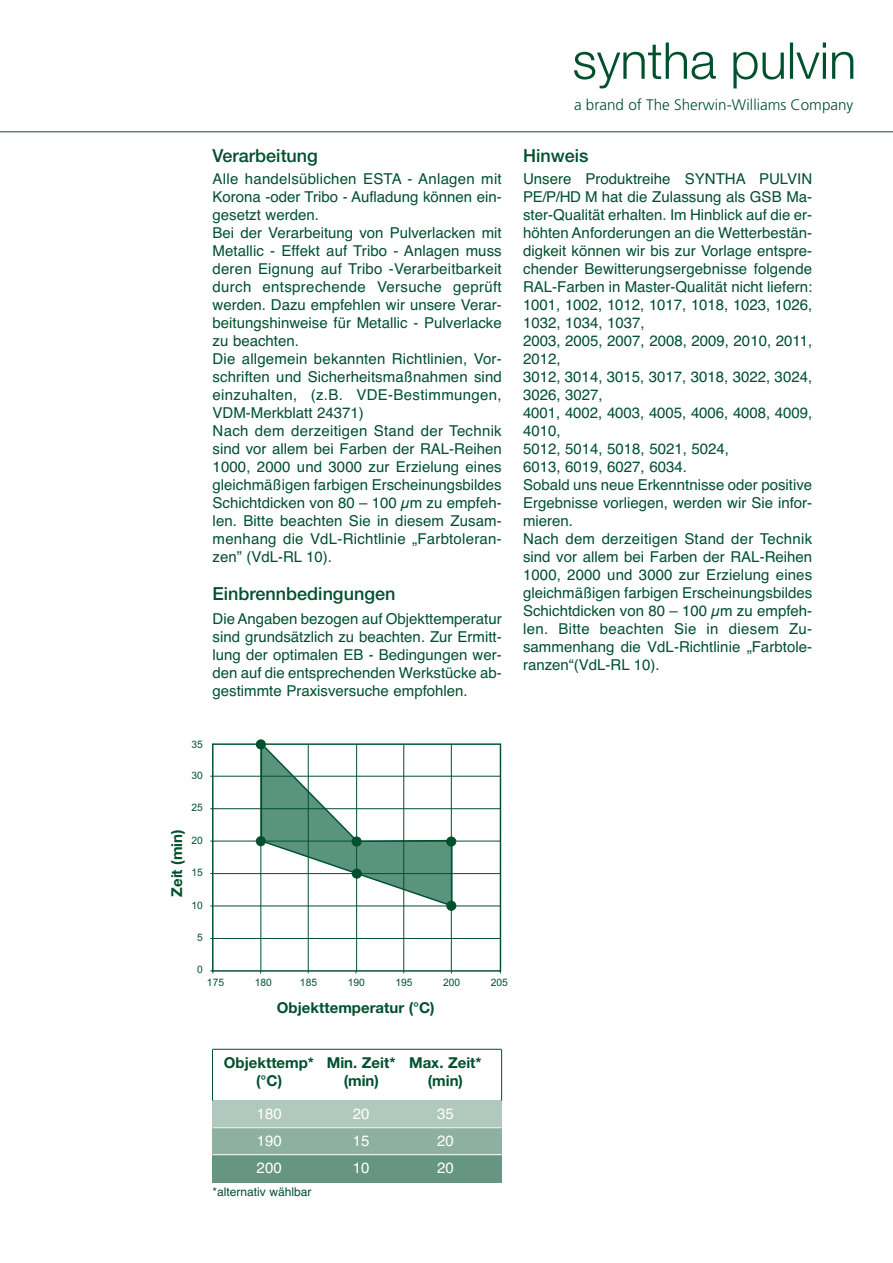
<style>
.page{position:relative;width:893px;height:1263px;background:#fff}
.page>*{position:absolute;margin:0;border:0;box-sizing:border-box;transform-origin:0 0}
.t1{font:500 18px "Helvetica Neue";color:#00502e}
.t2{font:300 15.3px "Frutiger";color:#00502e}
.t3{font:15px/18px "Helvetica";color:#00502e}
.t4{font:700 15px/18px "Helvetica Neue";color:#00502e}
.t5{font:15px "Helvetica";color:#fff}
.t6{font:12px "Helvetica";color:#00502e}
.t7{font:10.2px "Arial";color:#00502e}
</style>
<div class="page">
<svg style="left:261px;top:740px;width:192px;height:168px"></svg>
<div style="left:256px;top:740px;width:9px;height:9px;background:#00502e;border-radius:50%"></div>
<div style="left:256px;top:740px;width:10px;height:9px;border:1px solid #00502e;border-radius:50%"></div>
<div style="left:352px;top:869px;width:9px;height:9px;background:#00502e;border-radius:50%"></div>
<div style="left:352px;top:869px;width:10px;height:9px;border:1px solid #00502e;border-radius:50%"></div>
<div style="left:352px;top:837px;width:9px;height:9px;background:#00502e;border-radius:50%"></div>
<div style="left:352px;top:837px;width:9px;height:9px;border:1px solid #00502e;border-radius:50%"></div>
<div style="left:447px;top:837px;width:9px;height:9px;background:#00502e;border-radius:50%"></div>
<div style="left:446px;top:837px;width:10px;height:9px;border:1px solid #00502e;border-radius:50%"></div>
<div style="left:447px;top:901px;width:9px;height:9px;background:#00502e;border-radius:50%"></div>
<div style="left:447px;top:901px;width:9px;height:9px;border:1px solid #00502e;border-radius:50%"></div>
<hr style="left:213px;top:938px;width:287px;height:1px;background:#00502e">
<hr style="left:213px;top:905px;width:287px;height:1px;background:#00502e">
<hr style="left:213px;top:873px;width:287px;height:1px;background:#00502e">
<hr style="left:213px;top:841px;width:287px;height:1px;background:#00502e">
<hr style="left:213px;top:808px;width:287px;height:1px;background:#00502e">
<hr style="left:213px;top:776px;width:287px;height:1px;background:#00502e">
<div style="left:212px;top:743px;width:289px;height:229px;border:1px solid #00502e"></div>
<div style="left:256px;top:837px;width:9px;height:9px;background:#00502e;border-radius:50%"></div>
<div style="left:256px;top:836px;width:10px;height:10px;border:1px solid #00502e;border-radius:50%"></div>
<hr style="left:260px;top:744px;width:1px;height:226px;background:#00502e">
<hr style="left:308px;top:744px;width:1px;height:226px;background:#00502e">
<hr style="left:356px;top:744px;width:1px;height:226px;background:#00502e">
<hr style="left:403px;top:744px;width:1px;height:226px;background:#00502e">
<hr style="left:451px;top:744px;width:1px;height:226px;background:#00502e">
<div style="left:212px;top:1101px;width:290px;height:27px;background:#b0c8be"></div>
<div style="left:212px;top:1155px;width:290px;height:27px;background:#669681"></div>
<div style="left:212px;top:1128px;width:290px;height:27px;background:#8db0a1"></div>
<hr style="left:212px;top:1127px;width:290px;height:1px;background:#fff">
<hr style="left:212px;top:1154px;width:290px;height:1px;background:#fff">
<hr style="left:212px;top:1049px;width:1px;height:52px;background:#00502e">
<hr style="left:212px;top:1049px;width:290px;height:1px;background:#00502e">
<hr style="left:501px;top:1049px;width:1px;height:52px;background:#00502e">
<hr style="left:0;top:131px;width:893px;height:1px;background:#00502e">
<svg style="left:574px;top:43px;width:279px;height:45px"></svg>
<p class="t1" style="left:213px;top:149px;width:107px">Verarbeitung</p>
<p class="t3" style="left:213px;top:170px;width:291px">Alle handelsüblichen ESTA - Anlagen mit Korona -oder Tribo - Aufladung können ein&shy;gesetzt werden.<br>Bei der Verarbeitung von Pulverlacken mit Metallic - Effekt auf Tribo - Anlagen muss deren Eignung auf Tribo -Verarbeitbarkeit durch entsprechende Versuche geprüft werden. Dazu empfehlen wir unsere Verar&shy;beitungshinweise für Metallic - Pulverlacke zu beachten.<br>Die allgemein bekannten Richtlinien, Vor&shy;schriften und Sicherheitsmaßnahmen sind einzuhalten, (z.B. VDE-Bestimmungen, VDM-Merkblatt 24371)<br>Nach dem derzeitigen Stand der Technik sind vor allem bei Farben der RAL-Reihen 1000, 2000 und 3000 zur Erzielung eines gleichmäßigen farbigen Erscheinungsbildes Schichtdicken von 80 – 100 µm zu empfeh&shy;len. Bitte beachten Sie in diesem Zusam&shy;menhang die VdL-Richtlinie „Farbtoleran&shy;zen” (VdL-RL 10).</p>
<p class="t1" style="left:213px;top:587px;width:184px">Einbrennbedingungen</p>
<p class="t3" style="left:213px;top:610px;width:291px;text-align:justify">Die Angaben bezogen auf Objekttemperatur sind grundsätzlich zu beachten. Zur Ermitt&shy;lung der optimalen EB - Bedingungen wer&shy;den auf die entsprechenden Werkstücke ab&shy;gestimmte Praxisversuche empfohlen.</p>
<p class="t2" style="left:574px;top:99px;width:281px">a brand of The Sherwin-Williams Company</p>
<p class="t1" style="left:523px;top:149px;width:67px">Hinweis</p>
<p class="t3" style="left:523px;top:170px;width:291px">Unsere Produktreihe SYNTHA PULVIN PE/P/HD M hat die Zulassung als GSB Ma&shy;ster-Qualität erhalten. Im Hinblick auf die er&shy;höhten Anforderungen an die Wetterbestän&shy;digkeit können wir bis zur Vorlage entspre&shy;chender Bewitterungsergebnisse folgende RAL-Farben in Master-Qualität nicht liefern:<br>1001, 1002, 1012, 1017, 1018, 1023, 1026, 1032, 1034, 1037,<br>2003, 2005, 2007, 2008, 2009, 2010, 2011, 2012,<br>3012, 3014, 3015, 3017, 3018, 3022, 3024, 3026, 3027,<br>4001, 4002, 4003, 4005, 4006, 4008, 4009, 4010,<br>5012, 5014, 5018, 5021, 5024,<br>6013, 6019, 6027, 6034.<br>Sobald uns neue Erkenntnisse oder positive Ergebnisse vorliegen, werden wir Sie infor&shy;mieren.<br>Nach dem derzeitigen Stand der Technik sind vor allem bei Farben der RAL-Reihen 1000, 2000 und 3000 zur Erzielung eines gleichmäßigen farbigen Erscheinungsbildes Schichtdicken von 80 – 100 µm zu empfeh&shy;len. Bitte beachten Sie in diesem Zu&shy;sammenhang die VdL-Richtlinie „Farbtole&shy;ranzen“(VdL-RL 10).</p>
<p class="t7" style="left:192px;top:739px;width:13px">35</p>
<p class="t7" style="left:192px;top:769px;width:13px">30</p>
<p class="t7" style="left:192px;top:802px;width:13px">25</p>
<p class="t4" style="left:169px;top:897px;width:69px;rotate:-90deg">Zeit (min)</p>
<p class="t7" style="left:192px;top:834px;width:13px">20</p>
<p class="t7" style="left:192px;top:867px;width:13px">15</p>
<p class="t7" style="left:192px;top:899px;width:13px">10</p>
<p class="t7" style="left:197px;top:932px;width:7px">5</p>
<p class="t7" style="left:197px;top:964px;width:7px">0</p>
<p class="t7" style="left:207px;top:977px;width:19px">175</p>
<p class="t7" style="left:255px;top:977px;width:19px">180</p>
<p class="t7" style="left:300px;top:977px;width:19px">185</p>
<p class="t7" style="left:348px;top:977px;width:19px">190</p>
<p class="t7" style="left:395px;top:977px;width:19px">195</p>
<p class="t7" style="left:443px;top:977px;width:19px">200</p>
<p class="t7" style="left:491px;top:977px;width:19px">205</p>
<p class="t4" style="left:277px;top:1000px;width:159px">Objekttemperatur (°C)</p>
<p class="t4" style="left:256px;top:1055px;width:227px;text-indent:-32px">Objekttemp* Min. Zeit* Max. Zeit* (°C)</p>
<p class="t4" style="left:344px;top:1073px;width:37px">(min)</p>
<p class="t4" style="left:428px;top:1073px;width:37px">(min)</p>
<p class="t5" style="left:257px;top:1105px;width:27px">180</p>
<p class="t5" style="left:353px;top:1105px;width:18px">20</p>
<p class="t5" style="left:437px;top:1105px;width:18px">35</p>
<p class="t5" style="left:257px;top:1132px;width:27px">190</p>
<p class="t5" style="left:353px;top:1132px;width:18px">15</p>
<p class="t5" style="left:437px;top:1132px;width:18px">20</p>
<p class="t5" style="left:257px;top:1159px;width:27px">200</p>
<p class="t5" style="left:353px;top:1159px;width:18px">10</p>
<p class="t5" style="left:437px;top:1159px;width:18px">20</p>
<p class="t6" style="left:212px;top:1185px;width:101px">*alternativ wählbar</p>
</div>
